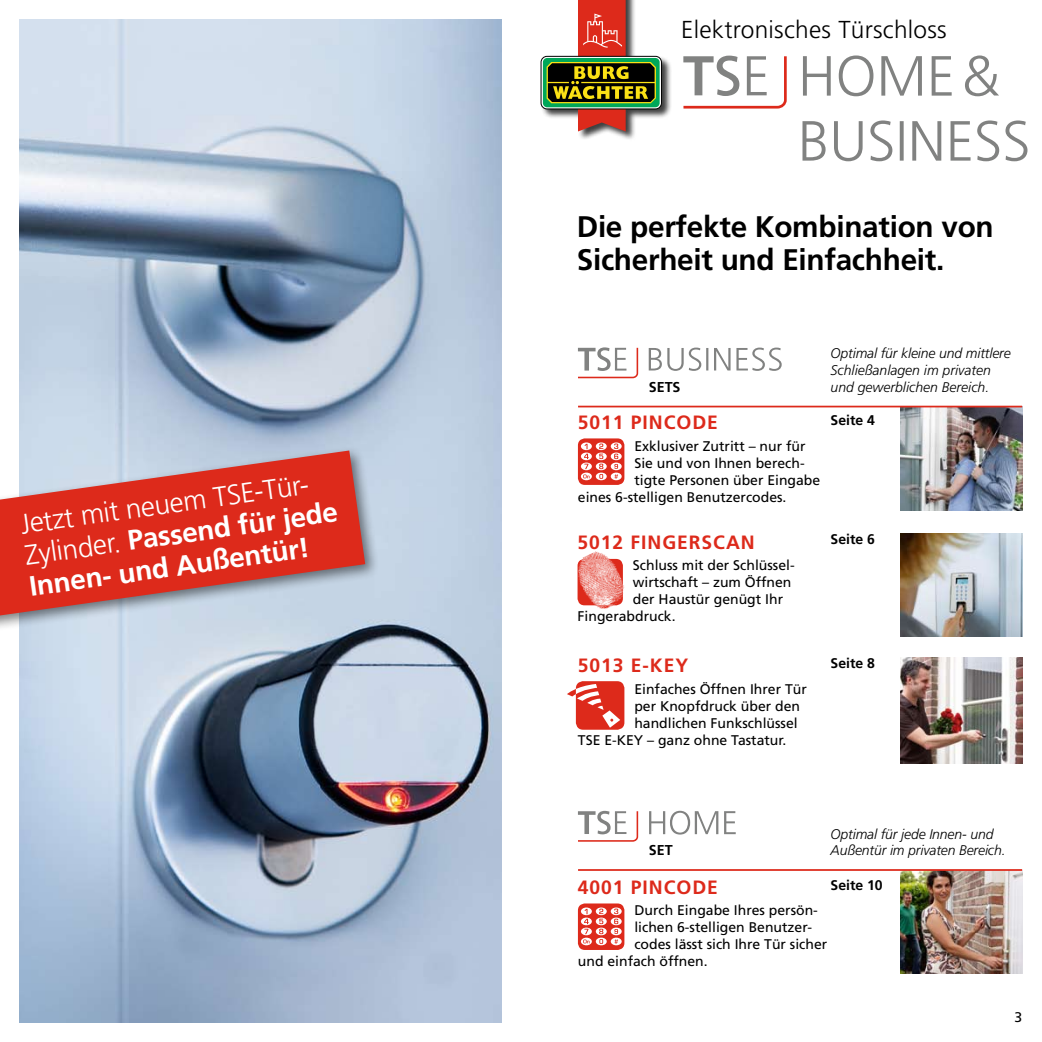
<style>
.page{position:relative;width:1042px;height:1042px;background:#fff}
.page>*{position:absolute;margin:0;border:0;box-sizing:border-box;transform-origin:0 0}
.t1{font:700 29.75px/33.2px "Frutiger";letter-spacing:-.01em;color:#000}
.t2{font:700 28px/31.5px "Frutiger";color:#fff}
.t3{font:300 24.5px "Frutiger";letter-spacing:.01em;color:#000}
.t4{font:700 19.25px "Frutiger";letter-spacing:.05em;color:#dd2a1b}
.t5{font:700 14.35px "Frutiger";color:#000}
.t6{font:14px "Frutiger";color:#000}
.t7{font:italic 300 14px/16.8px "Frutiger";letter-spacing:-.01em;color:#000}
.t8{font:700 14px "Frutiger";color:#000}
.s1{font-weight:300}
</style>
<div class="page">
<img style="left:20px;top:20px;width:481px;height:1002px">
<div style="left:0;top:444px;width:379px;height:187px;background:#000;opacity:.5"></div>
<svg style="left:0;top:450px;width:365px;height:165px;background:#d35b55"></svg>
<img style="left:900px;top:407px;width:122px;height:104px">
<img style="left:900px;top:533px;width:122px;height:103px">
<img style="left:900px;top:658px;width:122px;height:105px">
<img style="left:900px;top:871px;width:122px;height:102px">
<hr style="left:578px;top:406px;width:444px;height:1px;background:#dd2a1b">
<div style="left:578px;top:438px;width:46px;height:47px;background:#dd2a1b;border-radius:7px"></div>
<svg style="left:581px;top:442px;width:11px;height:8px"></svg>
<svg style="left:596px;top:442px;width:11px;height:8px"></svg>
<svg style="left:611px;top:442px;width:11px;height:8px"></svg>
<svg style="left:611px;top:452px;width:11px;height:8px"></svg>
<svg style="left:596px;top:452px;width:11px;height:8px"></svg>
<svg style="left:581px;top:452px;width:11px;height:8px"></svg>
<svg style="left:596px;top:462px;width:11px;height:8px"></svg>
<svg style="left:581px;top:462px;width:11px;height:8px"></svg>
<svg style="left:581px;top:472px;width:11px;height:8px"></svg>
<svg style="left:583px;top:444px;width:6px;height:34px"></svg>
<svg style="left:611px;top:462px;width:11px;height:8px"></svg>
<svg style="left:596px;top:472px;width:11px;height:8px"></svg>
<svg style="left:611px;top:472px;width:11px;height:8px"></svg>
<svg style="left:599px;top:443px;width:4px;height:36px"></svg>
<svg style="left:614px;top:443px;width:4px;height:35px"></svg>
<hr style="left:578px;top:869px;width:444px;height:2px;background:#dd2a1b">
<svg style="left:578px;top:810px;width:61px;height:32px"></svg>
<svg style="left:649px;top:811px;width:87px;height:23px"></svg>
<div style="left:578px;top:903px;width:46px;height:47px;background:#dd2a1b;border-radius:7px"></div>
<svg style="left:581px;top:907px;width:11px;height:8px"></svg>
<svg style="left:596px;top:907px;width:11px;height:8px"></svg>
<svg style="left:611px;top:907px;width:11px;height:8px"></svg>
<svg style="left:611px;top:917px;width:11px;height:8px"></svg>
<svg style="left:596px;top:917px;width:11px;height:8px"></svg>
<svg style="left:581px;top:917px;width:11px;height:8px"></svg>
<svg style="left:596px;top:927px;width:11px;height:8px"></svg>
<svg style="left:581px;top:927px;width:11px;height:8px"></svg>
<svg style="left:581px;top:937px;width:11px;height:8px"></svg>
<svg style="left:583px;top:909px;width:6px;height:34px"></svg>
<svg style="left:611px;top:927px;width:11px;height:8px"></svg>
<svg style="left:596px;top:937px;width:11px;height:8px"></svg>
<svg style="left:611px;top:937px;width:11px;height:8px"></svg>
<svg style="left:599px;top:908px;width:4px;height:36px"></svg>
<svg style="left:614px;top:908px;width:4px;height:35px"></svg>
<img style="left:582px;top:551px;width:43px;height:58px">
<img style="left:577px;top:559px;width:46px;height:46px">
<svg style="left:578px;top:347px;width:61px;height:32px"></svg>
<svg style="left:649px;top:347px;width:132px;height:24px"></svg>
<svg style="left:683px;top:55px;width:104px;height:54px"></svg>
<svg style="left:802px;top:120px;width:225px;height:41px"></svg>
<svg style="left:803px;top:55px;width:196px;height:41px"></svg>
<div style="left:540px;top:0;width:132px;height:141px;background:#000;opacity:.75"></div>
<div style="left:541px;top:56px;width:121px;height:53px;border:1px solid #000;border-radius:6px"></div>
<div style="left:543px;top:58px;width:116px;height:49px;background:#00a759;border-radius:4px"></div>
<svg style="left:546px;top:0;width:110px;height:131px"></svg>
<div style="left:576px;top:681px;width:48px;height:49px;background:#dd2a1b;border-radius:7px"></div>
<svg style="left:567px;top:684px;width:53px;height:44px"></svg>
<h2 class="t2" style="left:19px;top:508px;width:317px;rotate:-8deg"><span class="s1">Jetzt mit neuem TSE-Tür-<br>Zylinder.</span> Passend für jede<br>Innen- und Außentür!</h2>
<h3 class="t3" style="left:681px;top:15px;width:267px">Elektronisches Türschloss</h3>
<h1 class="t1" style="left:577px;top:210px;width:418px">Die perfekte Kombination von<br>Sicherheit und Einfachheit.</h1>
<p class="t5" style="left:649px;top:378px;width:33px">SETS</p>
<h3 class="t4" style="left:578px;top:411px;width:142px">5011 PINCODE</h3>
<p class="t6" style="left:634px;top:438px;width:173px">Exklusiver Zutritt – nur für</p>
<p class="t6" style="left:634px;top:455px;width:172px">Sie und von Ihnen berech-</p>
<p class="t6" style="left:634px;top:472px;width:187px">tigte Personen über Eingabe</p>
<p class="t6" style="left:578px;top:488px;width:210px">eines 6-stelligen Benutzercodes.</p>
<p class="t7" style="left:830px;top:345px;width:182px">Optimal für kleine und mittlere<br>Schließanlagen im privaten und gewerblichen Bereich.</p>
<p class="t8" style="left:830px;top:412px;width:46px">Seite 4</p>
<h3 class="t4" style="left:577px;top:530px;width:179px">5012 FINGERSCAN</h3>
<p class="t6" style="left:633px;top:557px;width:162px">Schluss mit der Schlüssel-</p>
<p class="t6" style="left:633px;top:574px;width:160px">wirtschaft – zum Öffnen</p>
<p class="t6" style="left:633px;top:591px;width:152px">der Haustür genügt Ihr</p>
<p class="t6" style="left:577px;top:607px;width:100px">Fingerabdruck.</p>
<p class="t8" style="left:830px;top:531px;width:46px">Seite 6</p>
<h3 class="t4" style="left:578px;top:654px;width:112px">5013 E-KEY</h3>
<p class="t6" style="left:634px;top:681px;width:174px">Einfaches Öffnen Ihrer Tür</p>
<p class="t6" style="left:634px;top:698px;width:167px">per Knopfdruck über den</p>
<p class="t6" style="left:634px;top:715px;width:165px">handlichen Funkschlüssel</p>
<p class="t6" style="left:578px;top:731px;width:210px">TSE E-KEY – ganz ohne Tastatur.</p>
<p class="t8" style="left:830px;top:655px;width:46px">Seite 8</p>
<p class="t5" style="left:649px;top:842px;width:25px">SET</p>
<p class="t7" style="left:830px;top:825px;width:176px">Optimal für jede Innen- und<br>Außentür im privaten Bereich.</p>
<p class="t8" style="left:830px;top:876px;width:54px">Seite 10</p>
<h3 class="t4" style="left:578px;top:875px;width:142px">4001 PINCODE</h3>
<p class="t6" style="left:634px;top:902px;width:185px">Durch Eingabe Ihres persön-</p>
<p class="t6" style="left:634px;top:919px;width:179px">lichen 6-stelligen Benutzer-</p>
<p class="t6" style="left:634px;top:936px;width:194px">codes lässt sich Ihre Tür sicher</p>
<p class="t6" style="left:578px;top:953px;width:131px">und einfach öffnen.</p>
<p class="t6" style="left:1014px;top:1009px;width:9px">3</p>
</div>
